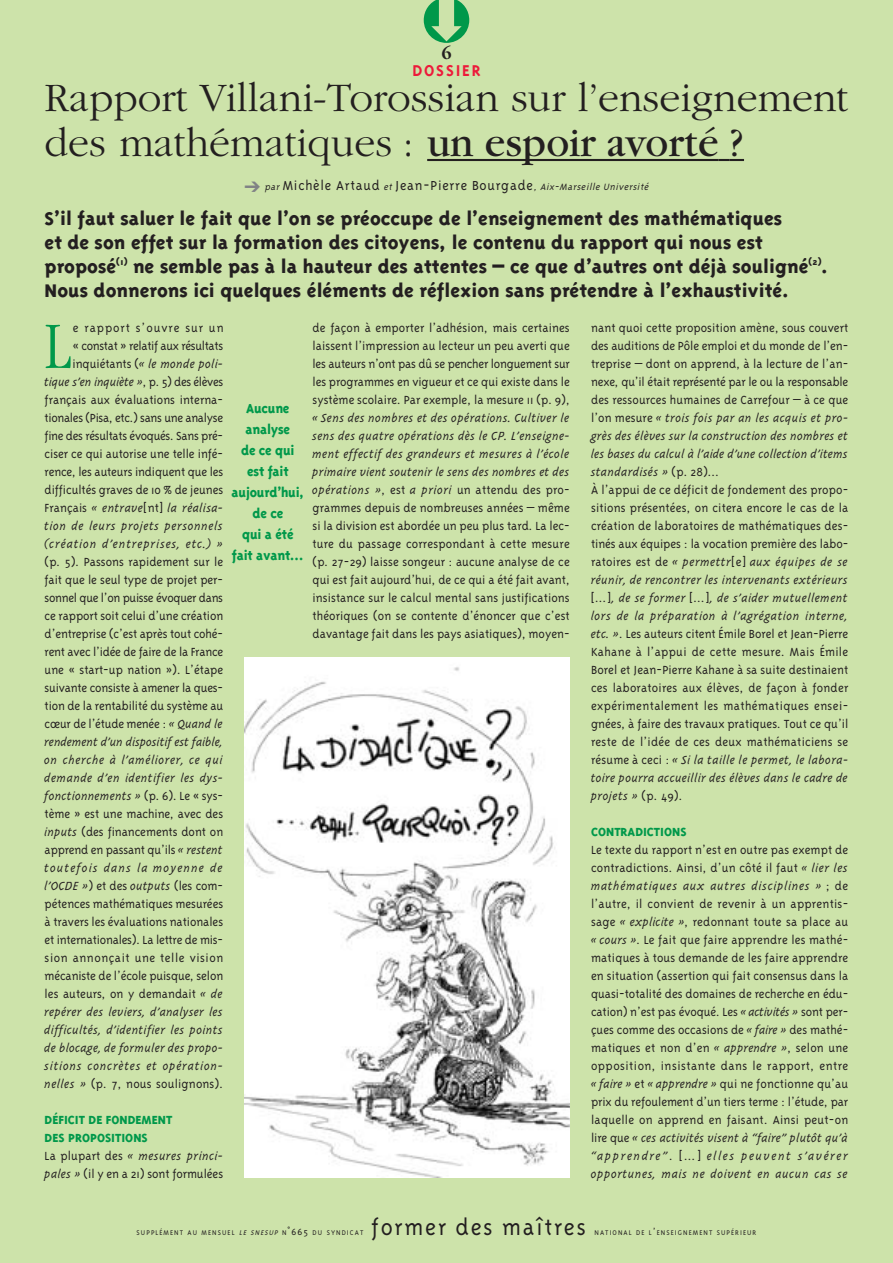
<style>
.page{position:relative;width:893px;height:1263px;background:#cde3aa}
.page>*{position:absolute;margin:0;border:0;box-sizing:border-box;transform-origin:0 0}
.t1{font:300 condensed 68.4px "Garamond";color:#00984a}
.t2{font:300 42px/45px "Garamond";color:#231f20}
.t3{font:300 25.5px "Triplex";letter-spacing:.07em;color:#231f20}
.t4{font:800 21px/24px "Triplex";color:#231f20}
.t5{font:700 18px "Triplex";letter-spacing:.1em;color:#ed1a3a}
.t6{font:700 18px "Garamond";color:#231f20}
.t7{font:300 15px "Triplex";letter-spacing:.05em;color:#231f20}
.t8{font:800 15px/21px "Triplex";letter-spacing:-.015em;color:#00984a;text-align:center;scale:.95 1}
.t9{font:300 13.5px/18px "Triplex";color:#231f20}
.t10{font:300 7.8px "Triplex";letter-spacing:.135em;color:#231f20}
.s1{font-weight:400}
.s2{font-style:italic;font-size:10.5px}
.s3{font-style:italic}
.s4{font-weight:800;color:#00984a}
.s5{font-size:10.5px}
</style>
<div class="page">
<hr style="left:427px;top:159px;width:292px;height:2px;background:#231f20">
<svg style="left:719px;top:159px;width:25px;height:2px"></svg>
<img style="left:244px;top:658px;width:326px;height:520px">
<p class="t6" style="left:441px;top:46px;width:12px">6</p>
<p class="t2" style="left:45px;top:78px;width:805px">Rapport Villani-Torossian sur l’enseignement des mathématiques : <span class="s1">un espoir avorté ?</span></p>
<p class="t5" style="left:412px;top:63px;width:70px">DOSSIER</p>
<p class="t7" style="left:264px;top:181px;width:387px"><span class="s2">par</span> Michèle Artaud <span class="s2">et</span> Jean-Pierre Bourgade<span class="s2">, Aix-Marseille Université</span></p>
<p class="t4" style="left:45px;top:208px;width:785px">S’il faut saluer le fait que l’on se préoccupe de l’enseignement des mathématiques<br>et de son effet sur la formation des citoyens, le contenu du rapport qui nous est proposé<sup>(1)</sup> ne semble pas à la hauteur des attentes – ce que d’autres ont déjà souligné<sup>(2)</sup>.<br>Nous donnerons ici quelques éléments de réflexion sans prétendre à l’exhaustivité.</p>
<p class="t1" style="left:45px;top:319px;width:28px">L</p>
<p class="t9" style="left:313px;top:320px;width:259px;text-align:justify">de façon à emporter l’adhésion, mais certaines laissent l’impression au lecteur un peu averti que les auteurs n’ont pas dû se pencher longuement sur les programmes en vigueur et ce qui existe dans le système scolaire. Par exemple, la mesure 11 (p. 9), <span class="s3">« Sens des nombres et des opérations. Cultiver le sens des quatre opérations dès le CP. L’enseigne&shy;ment effectif des grandeurs et mesures à l’école primaire vient soutenir le sens des nombres et des opérations »</span>, est <span class="s3">a priori</span> un attendu des pro&shy;grammes depuis de nombreuses années – même si la division est abordée un peu plus tard. La lec&shy;ture du passage correspondant à cette mesure (p. 27-29) laisse songeur : aucune analyse de ce qui est fait aujourd’hui, de ce qui a été fait avant, insistance sur le calcul mental sans justifications théoriques (on se contente d’énoncer que c’est davantage fait dans les pays asiatiques), moyen-</p>
<p class="t9" style="left:591px;top:320px;width:259px">nant quoi cette proposition amène, sous couvert des auditions de Pôle emploi et du monde de l’en&shy;treprise – dont on apprend, à la lecture de l’an&shy;nexe, qu’il était représenté par le ou la responsable des ressources humaines de Carrefour – à ce que l’on mesure <span class="s3">« trois fois par an les acquis et pro&shy;grès des élèves sur la construction des nombres et les bases du calcul à l’aide d’une collection d’items standardisés »</span> (p. 28)…<br>À l’appui de ce déficit de fondement des propo&shy;sitions présentées, on citera encore le cas de la création de laboratoires de mathématiques des&shy;tinés aux équipes : la vocation première des labo&shy;ratoires est de <span class="s3">« permettr</span>[e] <span class="s3">aux équipes de se réunir, de rencontrer les intervenants extérieurs </span>[…]<span class="s3">, de se former</span> […]<span class="s3">, de s’aider mutuellement lors de la préparation à l’agrégation interne, etc. »</span>. Les auteurs citent Émile Borel et Jean-Pierre Kahane à l’appui de cette mesure. Mais Émile Borel et Jean-Pierre Kahane à sa suite destinaient ces laboratoires aux élèves, de façon à fonder expérimentalement les mathématiques ensei&shy;gnées, à faire des travaux pratiques. Tout ce qu’il reste de l’idée de ces deux mathématiciens se résume à ceci : <span class="s3">« Si la taille le permet, le labora&shy;toire pourra accueillir des élèves dans le cadre de projets »</span> (p. 49).</p>
<p class="t9" style="left:591px;top:824px;width:259px"><span class="s4">CONTRADICTIONS<br></span>Le texte du rapport n’est en outre pas exempt de contradictions. Ainsi, d’un côté il faut <span class="s3">« lier les mathématiques aux autres disciplines »</span> ; de l’autre, il convient de revenir à un apprentis&shy;sage <span class="s3">« explicite »</span>, redonnant toute sa place au <span class="s3">« cours »</span>. Le fait que faire apprendre les mathé&shy;matiques à tous demande de les faire apprendre en situation (assertion qui fait consensus dans la quasi-totalité des domaines de recherche en édu&shy;cation) n’est pas évoqué. Les <span class="s3">« activités »</span> sont per&shy;çues comme des occasions de <span class="s3">« faire »</span> des mathé&shy;matiques et non d’en <span class="s3">« apprendre »</span>, selon une opposition, insistante dans le rapport, entre <span class="s3">« faire »</span> et <span class="s3">« apprendre »</span> qui ne fonctionne qu’au prix du refoulement d’un tiers terme : l’étude, par laquelle on apprend en faisant. Ainsi peut-on lire que <span class="s3">« ces activités visent à “faire” plutôt qu’à “apprendre”</span>. […] <span class="s3">elles peuvent s’avérer opportunes, mais ne doivent en aucun cas se</span></p>
<p class="t9" style="left:45px;top:320px;width:180px;text-align:right">e rapport s’ouvre sur un<br>« constat » relatif aux résultats inquiétants (<span class="s3">« le monde poli&shy;tique s’en inquiète »</span>, p. 5) des élèves français aux évaluations interna&shy;tionales (Pisa, etc.) sans une analyse fine des résultats évoqués. Sans pré&shy;ciser ce qui autorise une telle infé&shy;rence, les auteurs indiquent que les difficultés graves de 10 % de jeunes Français <span class="s3">« entrave</span>[nt] <span class="s3">la réalisa&shy;tion de leurs projets personnels (création d’entreprises, etc.) » </span>(p. 5). Passons rapidement sur le fait que le seul type de projet per&shy;sonnel que l’on puisse évoquer dans ce rapport soit celui d’une création d’entreprise (c’est après tout cohé&shy;rent avec l’idée de faire de la France une « start-up nation »). L’étape suivante consiste à amener la ques&shy;tion de la rentabilité du système au cœur de l’étude menée : <span class="s3">« Quand le rendement d’un dispositif est faible, on cherche à l’améliorer, ce qui demande d’en identifier les dys&shy;fonctionnements »</span> (p. 6). Le « sys&shy;tème » est une machine, avec des <span class="s3">inputs</span> (des financements dont on apprend en passant qu’ils <span class="s3">« restent toutefois dans la moyenne de l’OCDE »</span>) et des <span class="s3">outputs</span> (les com&shy;pétences mathé matiques mesurées à travers les évaluations nationales et internationales). La lettre de mis&shy;sion annonçait une telle vision mécaniste de l’école puisque, selon les auteurs, on y demandait <span class="s3">« de repérer des leviers, d’analyser les difficultés, d’identifier les points de blocage, de for muler des propo&shy;sitions concrètes et opération&shy;nelles »</span> (p. 7, nous soulignons).</p>
<p class="t9" style="left:45px;top:1112px;width:180px"><span class="s4">DÉFICIT DE FONDEMENT<br>DES PROPOSITIONS<br></span>La plupart des <span class="s3">« mesures princi&shy;pales »</span> (il y en a 21) sont formulées</p>
<p class="t8" style="left:232px;top:399px;width:78px">Aucune analyse<br>de ce qui est fait aujourd’hui, de ce<br>qui a été fait avant…</p>
<p class="t10" style="left:137px;top:1230px;width:228px">SUPPLÉMENT AU MENSUEL <span class="s3">LE SNESUP</span> N<span class="s5">˚665</span> DU SYNDICAT</p>
<p class="t3" style="left:371px;top:1218px;width:216px">former des maîtres</p>
<p class="t10" style="left:594px;top:1230px;width:163px">NATIONAL DE L<span class="s5">’</span>ENSEIGNEMENT SUPÉRIEUR</p>
</div>
